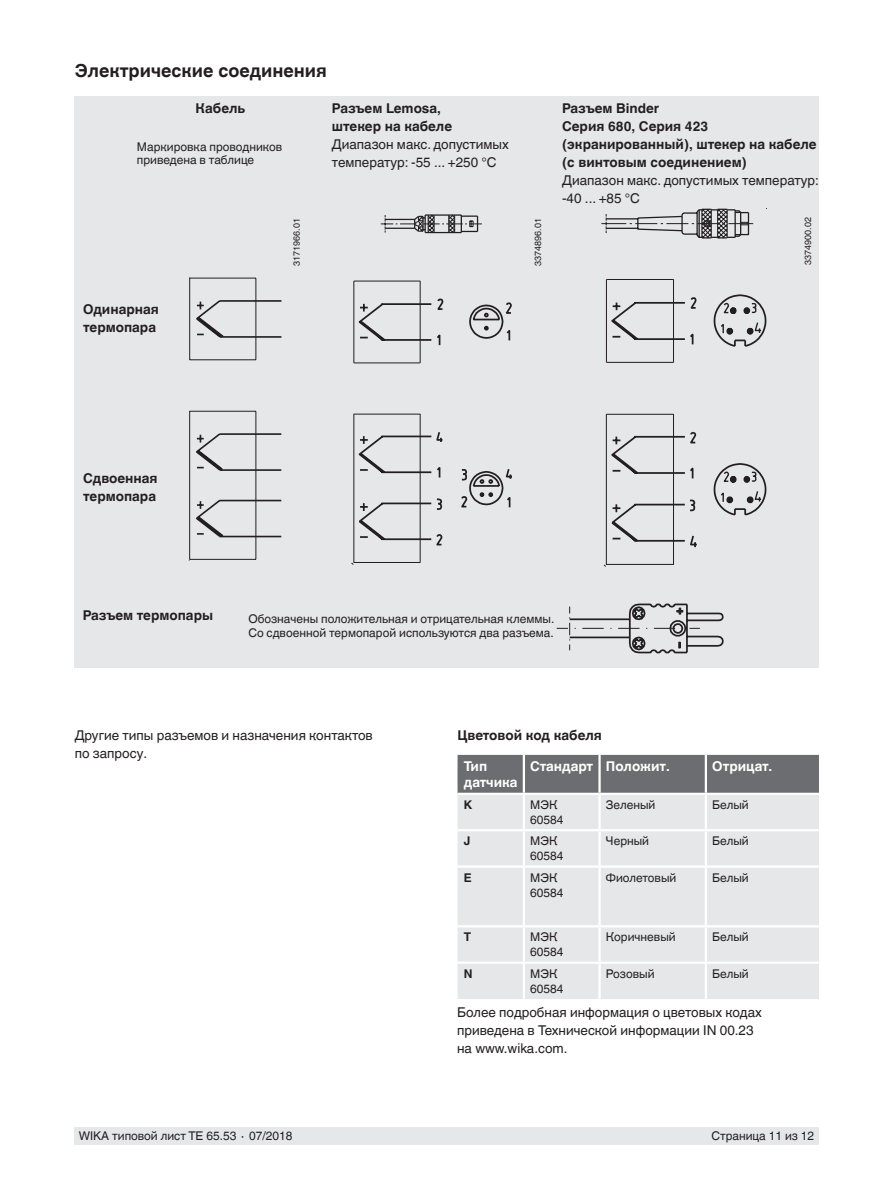
<style>
.page{position:relative;width:893px;height:1188px;background:#fff}
.page>*{position:absolute;margin:0;border:0;box-sizing:border-box;transform-origin:0 0}
.t1{font:700 18px "Helvetica World";color:#231f20}
.t2{font:13.5px/18px "Helvetica World";color:#231f20}
.t3{font:700 13.5px/18px "Helvetica World";color:#231f20}
.t4{font:700 13.5px/16.5px "Helvetica World";letter-spacing:-.005em;color:#fff}
.t5{font:12px/15px "Helvetica World";color:#231f20}
.t6{font:700 12px "Helvetica World";color:#231f20}
.t7{font:9px "Helvetica World";color:#231f20}
</style>
<div class="page">
<div style="left:74px;top:1128px;width:745px;height:17px;background:#e6e7e9"></div>
<div style="left:75px;top:97px;width:744px;height:571px;background:#e6e7e9"></div>
<div style="left:457px;top:755px;width:362px;height:38px;background:#6c6d70"></div>
<div style="left:457px;top:795px;width:362px;height:204px;background:#e6e7e9"></div>
<hr style="left:523px;top:755px;width:2px;height:38px;background:#fff">
<hr style="left:598px;top:755px;width:3px;height:38px;background:#fff">
<hr style="left:705px;top:755px;width:2px;height:38px;background:#fff">
<hr style="left:523px;top:795px;width:2px;height:34px;background:#fff">
<hr style="left:598px;top:795px;width:3px;height:34px;background:#fff">
<hr style="left:705px;top:795px;width:2px;height:34px;background:#fff">
<hr style="left:457px;top:829px;width:67px;height:2px;background:#fff">
<hr style="left:524px;top:829px;width:76px;height:2px;background:#fff">
<hr style="left:523px;top:831px;width:2px;height:34px;background:#fff">
<hr style="left:600px;top:829px;width:106px;height:2px;background:#fff">
<hr style="left:598px;top:831px;width:3px;height:34px;background:#fff">
<hr style="left:706px;top:829px;width:113px;height:2px;background:#fff">
<hr style="left:705px;top:831px;width:2px;height:34px;background:#fff">
<hr style="left:457px;top:865px;width:67px;height:3px;background:#fff">
<hr style="left:524px;top:865px;width:76px;height:3px;background:#fff">
<hr style="left:523px;top:868px;width:2px;height:57px;background:#fff">
<hr style="left:600px;top:865px;width:106px;height:3px;background:#fff">
<hr style="left:598px;top:868px;width:3px;height:57px;background:#fff">
<hr style="left:706px;top:865px;width:113px;height:3px;background:#fff">
<hr style="left:705px;top:868px;width:2px;height:57px;background:#fff">
<hr style="left:457px;top:925px;width:67px;height:2px;background:#fff">
<hr style="left:524px;top:925px;width:76px;height:2px;background:#fff">
<hr style="left:523px;top:927px;width:2px;height:35px;background:#fff">
<hr style="left:600px;top:925px;width:106px;height:2px;background:#fff">
<hr style="left:598px;top:927px;width:3px;height:35px;background:#fff">
<hr style="left:706px;top:925px;width:113px;height:2px;background:#fff">
<hr style="left:705px;top:927px;width:2px;height:35px;background:#fff">
<hr style="left:457px;top:962px;width:67px;height:2px;background:#fff">
<hr style="left:524px;top:962px;width:76px;height:2px;background:#fff">
<hr style="left:523px;top:964px;width:2px;height:35px;background:#fff">
<hr style="left:600px;top:962px;width:106px;height:2px;background:#fff">
<hr style="left:598px;top:964px;width:3px;height:35px;background:#fff">
<hr style="left:706px;top:962px;width:113px;height:2px;background:#fff">
<hr style="left:705px;top:964px;width:2px;height:35px;background:#fff">
<hr style="left:189px;top:278px;width:1px;height:82px;background:#231f20">
<hr style="left:255px;top:278px;width:1px;height:82px;background:#231f20">
<hr style="left:189px;top:411px;width:1px;height:148px;background:#231f20">
<hr style="left:255px;top:411px;width:1px;height:148px;background:#231f20">
<hr style="left:190px;top:278px;width:66px;height:1px;background:#231f20">
<hr style="left:190px;top:359px;width:66px;height:1px;background:#231f20">
<hr style="left:190px;top:411px;width:66px;height:1px;background:#231f20">
<hr style="left:190px;top:559px;width:66px;height:1px;background:#231f20">
<svg style="left:194px;top:299px;width:88px;height:239px"></svg>
<svg style="left:380px;top:214px;width:102px;height:19px"></svg>
<svg style="left:351px;top:280px;width:161px;height:285px"></svg>
<svg style="left:601px;top:208px;width:152px;height:31px"></svg>
<svg style="left:604px;top:279px;width:163px;height:288px"></svg>
<svg style="left:557px;top:603px;width:167px;height:51px"></svg>
<h1 class="t1" style="left:75px;top:60px;width:254px">Электрические соединения</h1>
<p class="t3" style="left:196px;top:100px;width:51px">Кабель</p>
<p class="t3" style="left:332px;top:100px;width:122px">Разъем Lemosa, штекер на кабеле</p>
<p class="t2" style="left:332px;top:136px;width:178px">Диапазон макс. допустимых температур: -55 ... +250 °C</p>
<p class="t5" style="left:137px;top:140px;width:147px;line-height:13.5px">Маркировка проводников приведена в таблице</p>
<p class="t3" style="left:562px;top:100px;width:256px">Разъем Binder<br>Серия 680, Серия 423 (экранированный), штекер на кабеле (с винтовым соединением)</p>
<p class="t2" style="left:562px;top:172px;width:258px">Диапазон макс. допустимых температур: -40 ... +85 °C</p>
<p class="t3" style="left:83px;top:301px;width:77px">Одинарная термопара</p>
<p class="t3" style="left:83px;top:469px;width:76px">Сдвоенная термопара</p>
<p class="t7" style="left:292px;top:266px;width:49px;rotate:-90deg">3171966.01</p>
<p class="t7" style="left:533px;top:266px;width:49px;rotate:-90deg">3374896.01</p>
<p class="t7" style="left:803px;top:265px;width:49px;rotate:-90deg">3374900.02</p>
<p class="t3" style="left:83px;top:606px;width:132px">Разъем термопары</p>
<p class="t5" style="left:248px;top:612px;width:307px;line-height:13.5px">Обозначены положительная и отрицательная клеммы.<br>Со сдвоенной термопарой используются два разъема.</p>
<p class="t2" style="left:75px;top:727px;width:300px">Другие типы разъемов и назначения контактов</p>
<p class="t3" style="left:457px;top:727px;width:146px">Цветовой код кабеля</p>
<p class="t2" style="left:75px;top:745px;width:74px">по запросу.</p>
<p class="t4" style="left:464px;top:758px;width:55px">Тип датчика</p>
<p class="t4" style="left:530px;top:758px;width:141px">Стандарт Положит.</p>
<p class="t4" style="left:712px;top:758px;width:62px">Отрицат.</p>
<p class="t6" style="left:464px;top:798px;width:10px">K</p>
<p class="t5" style="left:530px;top:797px;width:35px">МЭК<br>60584</p>
<p class="t5" style="left:606px;top:797px;width:51px">Зеленый</p>
<p class="t5" style="left:712px;top:797px;width:38px">Белый</p>
<p class="t6" style="left:464px;top:834px;width:8px">J</p>
<p class="t5" style="left:530px;top:834px;width:35px">МЭК<br>60584</p>
<p class="t5" style="left:606px;top:834px;width:45px">Черный</p>
<p class="t5" style="left:712px;top:834px;width:38px">Белый</p>
<p class="t6" style="left:464px;top:870px;width:9px">E</p>
<p class="t5" style="left:530px;top:870px;width:35px">МЭК<br>60584</p>
<p class="t5" style="left:606px;top:870px;width:72px">Фиолетовый</p>
<p class="t5" style="left:712px;top:870px;width:38px">Белый</p>
<p class="t6" style="left:464px;top:930px;width:9px">T</p>
<p class="t5" style="left:530px;top:930px;width:35px">МЭК<br>60584</p>
<p class="t5" style="left:606px;top:930px;width:71px">Коричневый</p>
<p class="t5" style="left:712px;top:930px;width:38px">Белый</p>
<p class="t6" style="left:464px;top:967px;width:10px">N</p>
<p class="t5" style="left:530px;top:966px;width:35px">МЭК<br>60584</p>
<p class="t5" style="left:606px;top:966px;width:50px">Розовый</p>
<p class="t5" style="left:712px;top:966px;width:38px">Белый</p>
<p class="t2" style="left:457px;top:1003px;width:306px">Более подробная информация о цветовых кодах приведена в Технической информации IN 00.23 на www.wika.com.</p>
<p class="t5" style="left:79px;top:1129px;width:215px">WIKA типовой лист TE 65.53 ∙ 07/2018</p>
<p class="t5" style="left:711px;top:1129px;width:104px">Страница 11 из 12</p>
</div>
